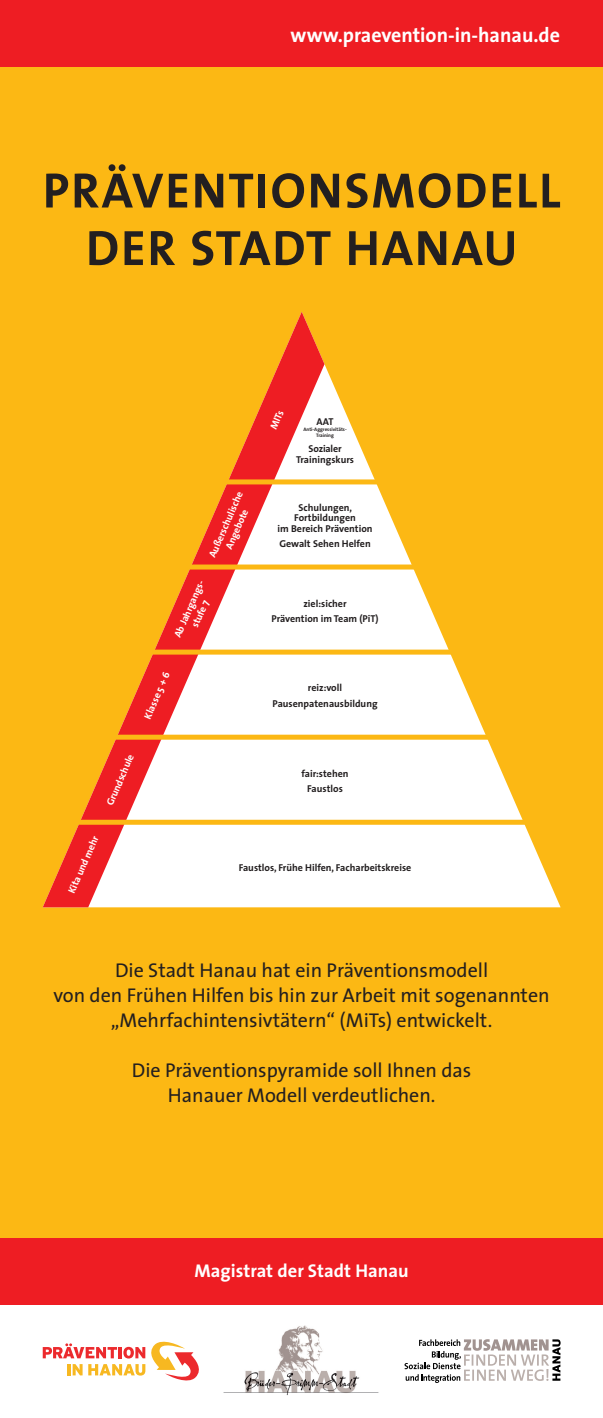
<style>
.page{position:relative;width:603px;height:1418px;background:#fff}
.page>*{position:absolute;margin:0;border:0;box-sizing:border-box;transform-origin:0 0}
.t1{font:700 50px/57.5px "The Sans";letter-spacing:.035em;color:#231f20;text-align:center}
.t2{font:700 20.6px "The Sans";color:#fff}
.t3{font:20px/25px "The Sans";color:#231f20;text-align:center}
.t4{font:700 18.5px "The Sans";color:#fff}
.t5{font:700 10px/10.5px "The Sans";color:#231f20;text-align:center}
.t6{font:700 10px "The Sans";color:#fff}
.t7{font:700 5px/6px "The Sans";color:#231f20;text-align:center}
</style>
<div class="page">
<div style="left:0;top:66px;width:602px;height:1238px;background:#fcb814"></div>
<img style="left:223px;top:1325px;width:156px;height:71px">
<div style="left:0;top:1237px;width:602px;height:67px;background:#ee1d23"></div>
<div style="left:0;top:0;width:602px;height:66px;background:#ee1d23"></div>
<svg style="left:43px;top:1341px;width:156px;height:39px"></svg>
<svg style="left:404px;top:1339px;width:156px;height:43px"></svg>
<svg style="left:324px;top:363px;width:236px;height:544px"></svg>
<svg style="left:43px;top:312px;width:281px;height:595px"></svg>
<div style="left:43px;top:479px;width:517px;height:5px;background:#fcb814"></div>
<div style="left:43px;top:564px;width:517px;height:5px;background:#fcb814"></div>
<div style="left:43px;top:649px;width:517px;height:5px;background:#fcb814"></div>
<div style="left:43px;top:734px;width:517px;height:5px;background:#fcb814"></div>
<div style="left:43px;top:819px;width:517px;height:5px;background:#fcb814"></div>
<h2 class="t2" style="left:290px;top:27px;width:271px">www.praevention-in-hanau.de</h2>
<h1 class="t1" style="left:43px;top:166px;width:519px">PRÄVENTIONSMODELL<br>DER STADT HANAU</h1>
<p class="t6" style="left:208px;top:555px;width:73px;rotate:-67deg">Außerschulische</p>
<p class="t6" style="left:225px;top:547px;width:44px;rotate:-67deg">Angebote</p>
<p class="t6" style="left:173px;top:635px;width:63px;rotate:-67deg">Ab Jahrgangs-</p>
<p class="t6" style="left:191px;top:625px;width:30px;rotate:-67deg">stufe 7</p>
<p class="t6" style="left:143px;top:717px;width:51px;rotate:-67deg">Klasse 5 + 6</p>
<p class="t6" style="left:269px;top:427px;width:22px;rotate:-67deg">MITs</p>
<p class="t5" style="left:316px;top:417px;width:19px">AAT</p>
<p class="t7" style="left:303px;top:427px;width:45px">Anti-Aggressivitäts-<br>Training</p>
<p class="t5" style="left:296px;top:445px;width:60px">Sozialer<br>Trainingskurs</p>
<p class="t5" style="left:277px;top:503px;width:96px">Schulungen,<br>Fortbildungen<br>im Bereich Prävention</p>
<p class="t5" style="left:279px;top:540px;width:93px">Gewalt Sehen Helfen</p>
<p class="t5" style="left:271px;top:596px;width:109px;line-height:15.5px">ziel:sicher<br>Prävention im Team (PiT)</p>
<p class="t5" style="left:272px;top:681px;width:106px;line-height:15.5px">reiz:voll<br>Pausenpatenausbildung</p>
<p class="t6" style="left:106px;top:803px;width:56px;rotate:-67deg">Grundschule</p>
<p class="t6" style="left:68px;top:891px;width:63px;rotate:-67deg">Kita und mehr</p>
<p class="t5" style="left:301px;top:766px;width:49px;line-height:15.5px">fair:stehen<br>Faustlos</p>
<p class="t5" style="left:238px;top:863px;width:174px">Faustlos, Frühe Hilfen, Facharbeitskreise</p>
<h3 class="t3" style="left:54px;top:959px;width:497px">Die Stadt Hanau hat ein Präventionsmodell<br>von den Frühen Hilfen bis hin zur Arbeit mit sogenannten „Mehrfachintensivtätern“ (MiTs) entwickelt.</h3>
<h3 class="t3" style="left:132px;top:1059px;width:341px">Die Präventionspyramide soll Ihnen das<br>Hanauer Modell verdeutlichen.</h3>
<h3 class="t4" style="left:194px;top:1263px;width:215px">Magistrat der Stadt Hanau</h3>
</div>
